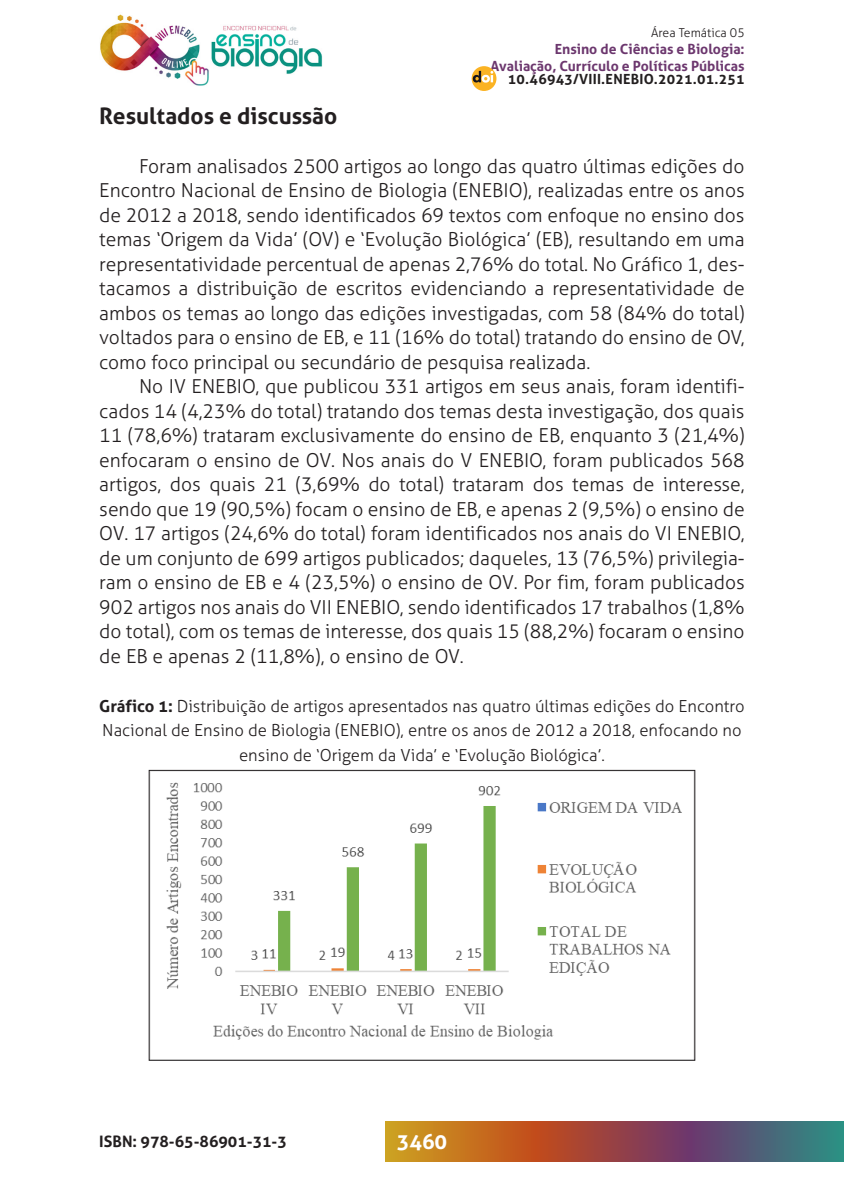
<style>
.page{position:relative;width:844px;height:1191px;background:#fff}
.page>*{position:absolute;margin:0;border:0;box-sizing:border-box;transform-origin:0 0}
._5_SUBTÍTULO{font:700 22.75px "Aller";color:#231f20}
.t1{font:700 21px "Aller";color:#fff}
._2_CORPO{font:300 19.25px/24.5px "Aller";color:#231f20;text-align:justify}
._7_LEGENDAS{font:300 16.62px/24.5px "Aller";color:#231f20;text-align:center}
.t2{font:700 15.75px "Aller";color:#231f20}
.t3{font:700 14px/16.8px "Aller";color:#6c376e;text-align:right}
.t4{font:700 14px "Aller";letter-spacing:.02em;color:#231f20}
.t5{font:300 12.25px "Aller";color:#231f20}
.s1{font-weight:700}
</style>
<div class="page">
<img style="left:100px;top:14px;width:109px;height:72px">
<img style="left:211px;top:25px;width:111px;height:49px">
<svg style="left:385px;top:1121px;width:458px;height:40px;background:#8d5e49"></svg>
<div style="left:471px;top:66px;width:25px;height:25px;background:#fbb323;border-radius:50%"></div>
<svg style="left:472px;top:71px;width:21px;height:12px"></svg>
<img style="left:166px;top:782px;width:516px;height:258px">
<div style="left:149px;top:770px;width:545px;height:290px;border:1px solid #231f20"></div>
<p class="t5" style="left:651px;top:26px;width:95px">Área Temática 05</p>
<p class="t3" style="left:490px;top:41px;width:255px">Ensino de Ciências e Biologia:<br>Avaliação, Currículo e Políticas Públicas</p>
<p class="t4" style="left:508px;top:70px;width:238px">10.46943/VIII.ENEBIO.2021.01.251</p>
<p class="_5_SUBTÍTULO" style="left:99px;top:102px;width:239px">Resultados e discussão</p>
<p class="_2_CORPO" style="left:99px;top:154px;width:646px;text-indent:40px">Foram analisados 2500 artigos ao longo das quatro últimas edições do Encontro Nacional de Ensino de Biologia (ENEBIO), realizadas entre os anos de 2012 a 2018, sendo identificados 69 textos com enfoque no ensino dos temas ‘Origem da Vida’ (OV) e ‘Evolução Biológica’ (EB), resultando em uma representatividade percentual de apenas 2,76% do total. No Gráfico 1, des&shy;tacamos a distribuição de escritos evidenciando a representatividade de ambos os temas ao longo das edições investigadas, com 58 (84% do total) voltados para o ensino de EB, e 11 (16% do total) tratando do ensino de OV, como foco principal ou secundário de pesquisa realizada.</p>
<p class="_2_CORPO" style="left:99px;top:374px;width:646px;text-indent:40px">No IV ENEBIO, que publicou 331 artigos em seus anais, foram identifi&shy;cados 14 (4,23% do total) tratando dos temas desta investigação, dos quais 11 (78,6%) trataram exclusivamente do ensino de EB, enquanto 3 (21,4%) enfocaram o ensino de OV. Nos anais do V ENEBIO, foram publicados 568 artigos, dos quais 21 (3,69% do total) trataram dos temas de interesse, sendo que 19 (90,5%) focam o ensino de EB, e apenas 2 (9,5%) o ensino de OV. 17 artigos (24,6% do total) foram identificados nos anais do VI ENEBIO, de um conjunto de 699 artigos publicados; daqueles, 13 (76,5%) privilegia&shy;ram o ensino de EB e 4 (23,5%) o ensino de OV. Por fim, foram publicados 902 artigos nos anais do VII ENEBIO, sendo identificados 17 trabalhos (1,8% do total), com os temas de interesse, dos quais 15 (88,2%) focaram o ensino de EB e apenas 2 (11,8%), o ensino de OV.</p>
<p class="_7_LEGENDAS" style="left:99px;top:694px;width:646px"><span class="s1">Gráfico 1:</span> Distribuição de artigos apresentados nas quatro últimas edições do Encontro<br>Nacional de Ensino de Biologia (ENEBIO), entre os anos de 2012 a 2018, enfocando no ensino de ‘Origem da Vida’ e ‘Evolução Biológica’.</p>
<p class="t2" style="left:99px;top:1131px;width:189px">ISBN: 978-65-86901-31-3</p>
<p class="t1" style="left:396px;top:1128px;width:52px">3460</p>
</div>
